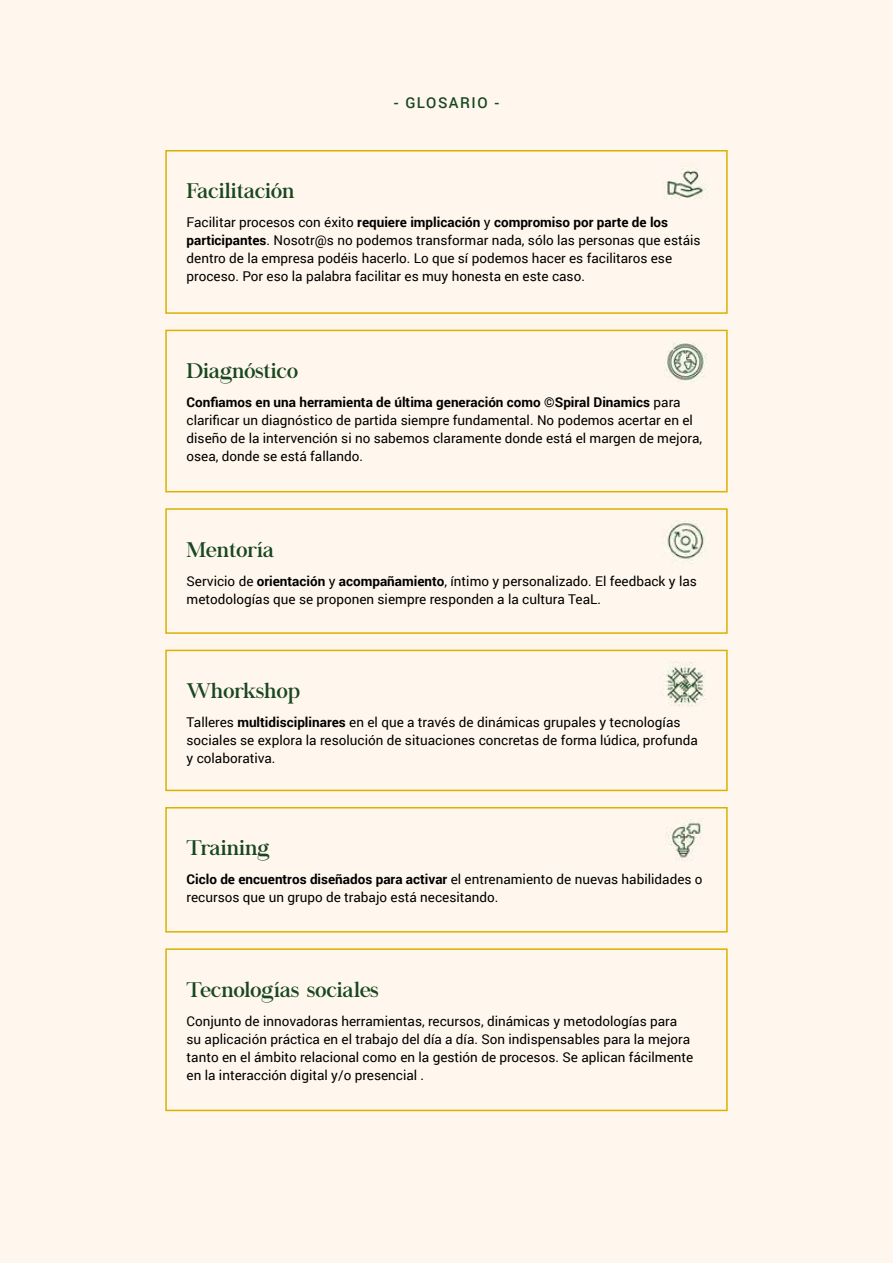
<style>
.page{position:relative;width:893px;height:1263px;background:#fff7ed}
.page>*{position:absolute;margin:0;border:0;box-sizing:border-box;transform-origin:0 0}
.t1{font:21px "Chapaza";color:#184720}
.t2{font:500 15px "Roboto";letter-spacing:.1em;color:#184720}
.t3{font:13.5px/18px "Roboto";color:#000}
.s1{font-weight:700}
</style>
<div class="page">
<div style="left:165px;top:150px;width:563px;height:164px;border:2px solid #dbb100"></div>
<div style="left:165px;top:330px;width:563px;height:162px;border:2px solid #dbb100"></div>
<div style="left:165px;top:508px;width:563px;height:126px;border:2px solid #dbb100"></div>
<div style="left:165px;top:650px;width:563px;height:141px;border:2px solid #dbb100"></div>
<div style="left:165px;top:807px;width:563px;height:125px;border:2px solid #dbb100"></div>
<div style="left:165px;top:948px;width:563px;height:163px;border:2px solid #dbb100"></div>
<img style="left:663px;top:163px;width:45px;height:36px">
<img style="left:666px;top:819px;width:36px;height:42px">
<img style="left:665px;top:662px;width:40px;height:45px">
<img style="left:661px;top:521px;width:46px;height:43px">
<img style="left:664px;top:342px;width:43px;height:40px">
<h1 class="t1" style="left:187px;top:179px;width:110px">Facilitación</h1>
<p class="t2" style="left:394px;top:92px;width:107px">- GLOSARIO -</p>
<p class="t3" style="left:187px;top:213px;width:516px">Facilitar procesos con éxito <span class="s1">requiere implicación</span> y <span class="s1">compromiso por parte de los participantes</span>. Nosotr@s no podemos transformar nada, sólo las personas que estáis dentro de la empresa podéis hacerlo. Lo que sí podemos hacer es facilitaros ese proceso. Por eso la palabra facilitar es muy honesta en este caso.</p>
<h1 class="t1" style="left:187px;top:359px;width:113px">Diagnóstico</h1>
<p class="t3" style="left:187px;top:393px;width:517px"><span class="s1">Confiamos en una herramienta de última generación como ©Spiral Dinamics</span> para clarificar un diagnóstico de partida siempre fundamental. No podemos acertar en el diseño de la intervención si no sabemos claramente donde está el margen de mejora, osea, donde se está fallando.</p>
<h1 class="t1" style="left:187px;top:537px;width:89px">Mentoría</h1>
<p class="t3" style="left:187px;top:571px;width:512px">Servicio de <span class="s1">orientación</span> y <span class="s1">acompañamiento</span>, íntimo y personalizado. El feedback y las metodologías que se proponen siempre responden a la cultura TeaL.</p>
<h1 class="t1" style="left:187px;top:678px;width:115px">Whorkshop</h1>
<p class="t3" style="left:187px;top:713px;width:513px">Talleres <span class="s1">multidisciplinares</span> en el que a través de dinámicas grupales y tecnologías sociales se explora la resolución de situaciones concretas de forma lúdica, profunda y colaborativa.</p>
<h1 class="t1" style="left:187px;top:836px;width:85px">Training</h1>
<p class="t3" style="left:187px;top:870px;width:517px"><span class="s1">Ciclo de encuentros diseñados para activar</span> el entrenamiento de nuevas habilidades o recursos que un grupo de trabajo está necesitando.</p>
<h1 class="t1" style="left:187px;top:977px;width:194px">Tecnologías sociales</h1>
<p class="t3" style="left:187px;top:1011px;width:508px">Conjunto de innovadoras herramientas, recursos, dinámicas y metodologías para su aplicación práctica en el trabajo del día a día. Son indispensables para la mejora tanto en el ámbito relacional como en la gestión de procesos. Se aplican fácilmente en la interacción digital y/o presencial .</p>
</div>
